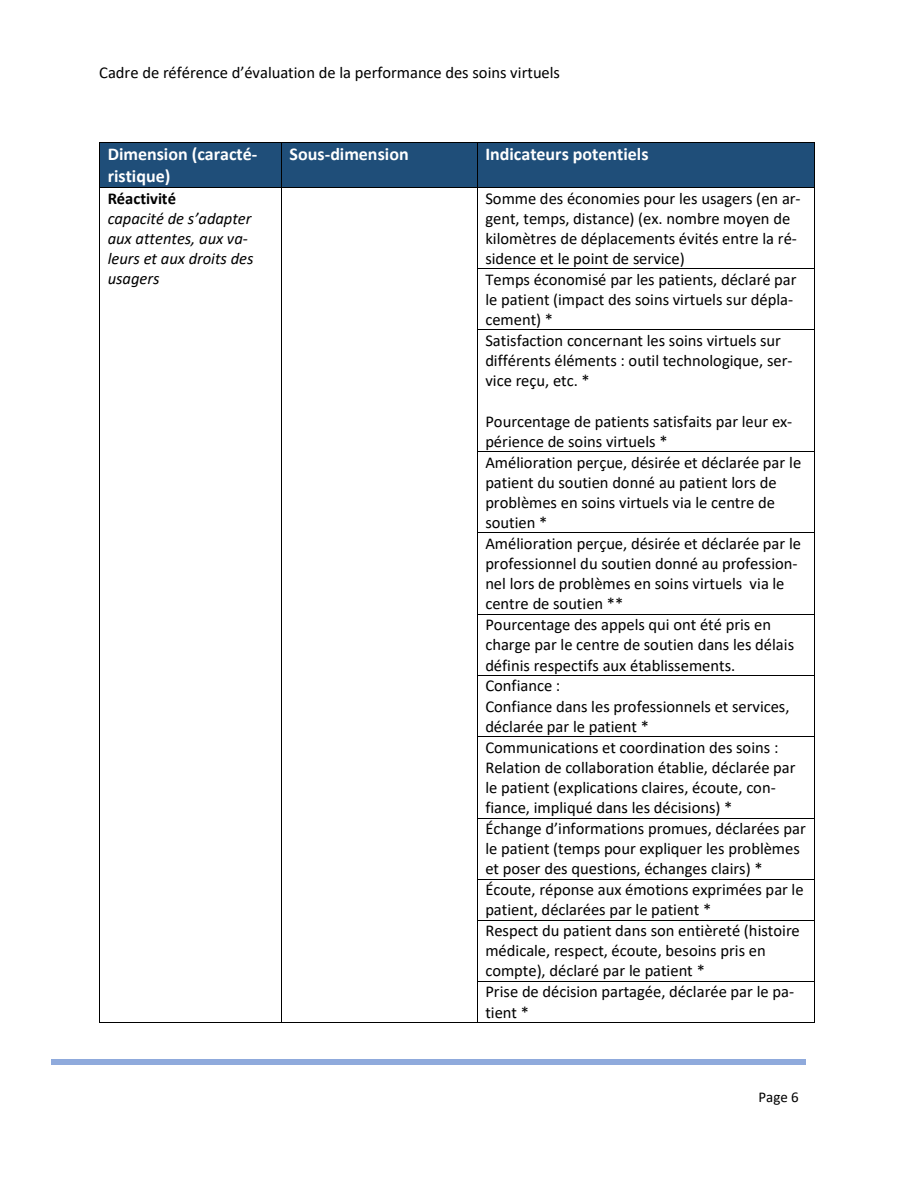
<style>
.page{position:relative;width:918px;height:1188px;background:#fff}
.page>*{position:absolute;margin:0;border:0;box-sizing:border-box;transform-origin:0 0}
.t1{font:700 18px/21.9px "Calibri";color:#fff}
.t2{font:16.5px/20.1px "Calibri";color:#000}
.t3{font:italic 16.5px/20.1px "Calibri";color:#000}
.t4{font:700 16.5px "Calibri";color:#000}
.t5{font:15px "Calibri";color:#000}
</style>
<div class="page">
<div style="left:51px;top:1059px;width:493px;height:5px;background:#8faadc"></div>
<div style="left:544px;top:1059px;width:131px;height:5px;background:#8faadc"></div>
<div style="left:675px;top:1059px;width:131px;height:5px;background:#8faadc"></div>
<div style="left:100px;top:143px;width:181px;height:44px;background:#1f4e79"></div>
<div style="left:282px;top:143px;width:195px;height:44px;background:#1f4e79"></div>
<div style="left:478px;top:143px;width:336px;height:44px;background:#1f4e79"></div>
<hr style="left:100px;top:142px;width:181px;height:1px;background:#000">
<hr style="left:282px;top:142px;width:195px;height:1px;background:#000">
<hr style="left:478px;top:142px;width:336px;height:1px;background:#000">
<hr style="left:99px;top:143px;width:1px;height:44px;background:#000">
<hr style="left:281px;top:143px;width:1px;height:44px;background:#000">
<hr style="left:477px;top:143px;width:1px;height:44px;background:#000">
<hr style="left:814px;top:143px;width:1px;height:44px;background:#000">
<hr style="left:100px;top:187px;width:181px;height:1px;background:#000">
<hr style="left:282px;top:187px;width:195px;height:1px;background:#000">
<hr style="left:478px;top:187px;width:336px;height:1px;background:#000">
<hr style="left:99px;top:188px;width:1px;height:80px;background:#000">
<hr style="left:281px;top:188px;width:1px;height:80px;background:#000">
<hr style="left:477px;top:188px;width:1px;height:80px;background:#000">
<hr style="left:814px;top:188px;width:1px;height:80px;background:#000">
<hr style="left:478px;top:268px;width:336px;height:1px;background:#000">
<hr style="left:99px;top:269px;width:1px;height:61px;background:#000">
<hr style="left:281px;top:269px;width:1px;height:61px;background:#000">
<hr style="left:477px;top:269px;width:1px;height:61px;background:#000">
<hr style="left:814px;top:269px;width:1px;height:61px;background:#000">
<hr style="left:478px;top:330px;width:336px;height:1px;background:#000">
<hr style="left:99px;top:330px;width:1px;height:121px;background:#000">
<hr style="left:281px;top:330px;width:1px;height:121px;background:#000">
<hr style="left:477px;top:330px;width:1px;height:121px;background:#000">
<hr style="left:814px;top:330px;width:1px;height:121px;background:#000">
<hr style="left:478px;top:451px;width:336px;height:1px;background:#000">
<hr style="left:99px;top:452px;width:1px;height:81px;background:#000">
<hr style="left:281px;top:452px;width:1px;height:81px;background:#000">
<hr style="left:477px;top:452px;width:1px;height:81px;background:#000">
<hr style="left:814px;top:452px;width:1px;height:81px;background:#000">
<hr style="left:478px;top:533px;width:336px;height:1px;background:#000">
<hr style="left:99px;top:533px;width:1px;height:81px;background:#000">
<hr style="left:281px;top:533px;width:1px;height:81px;background:#000">
<hr style="left:477px;top:533px;width:1px;height:81px;background:#000">
<hr style="left:814px;top:533px;width:1px;height:81px;background:#000">
<hr style="left:478px;top:614px;width:336px;height:1px;background:#000">
<hr style="left:99px;top:615px;width:1px;height:60px;background:#000">
<hr style="left:281px;top:615px;width:1px;height:60px;background:#000">
<hr style="left:477px;top:615px;width:1px;height:60px;background:#000">
<hr style="left:814px;top:615px;width:1px;height:60px;background:#000">
<hr style="left:478px;top:675px;width:336px;height:1px;background:#000">
<hr style="left:99px;top:676px;width:1px;height:60px;background:#000">
<hr style="left:281px;top:676px;width:1px;height:60px;background:#000">
<hr style="left:477px;top:676px;width:1px;height:60px;background:#000">
<hr style="left:814px;top:676px;width:1px;height:60px;background:#000">
<hr style="left:478px;top:736px;width:336px;height:1px;background:#000">
<hr style="left:99px;top:737px;width:1px;height:81px;background:#000">
<hr style="left:281px;top:737px;width:1px;height:81px;background:#000">
<hr style="left:477px;top:737px;width:1px;height:81px;background:#000">
<hr style="left:814px;top:737px;width:1px;height:81px;background:#000">
<hr style="left:478px;top:818px;width:336px;height:1px;background:#000">
<hr style="left:99px;top:818px;width:1px;height:61px;background:#000">
<hr style="left:281px;top:818px;width:1px;height:61px;background:#000">
<hr style="left:477px;top:818px;width:1px;height:61px;background:#000">
<hr style="left:814px;top:818px;width:1px;height:61px;background:#000">
<hr style="left:478px;top:879px;width:336px;height:1px;background:#000">
<hr style="left:99px;top:880px;width:1px;height:40px;background:#000">
<hr style="left:281px;top:880px;width:1px;height:40px;background:#000">
<hr style="left:477px;top:880px;width:1px;height:40px;background:#000">
<hr style="left:814px;top:880px;width:1px;height:40px;background:#000">
<hr style="left:478px;top:920px;width:336px;height:1px;background:#000">
<hr style="left:99px;top:921px;width:1px;height:60px;background:#000">
<hr style="left:281px;top:921px;width:1px;height:60px;background:#000">
<hr style="left:477px;top:921px;width:1px;height:60px;background:#000">
<hr style="left:814px;top:921px;width:1px;height:60px;background:#000">
<hr style="left:478px;top:981px;width:336px;height:1px;background:#000">
<hr style="left:99px;top:982px;width:1px;height:40px;background:#000">
<hr style="left:100px;top:1022px;width:181px;height:1px;background:#000">
<hr style="left:281px;top:982px;width:1px;height:40px;background:#000">
<hr style="left:282px;top:1022px;width:195px;height:1px;background:#000">
<hr style="left:477px;top:982px;width:1px;height:40px;background:#000">
<hr style="left:478px;top:1022px;width:336px;height:1px;background:#000">
<hr style="left:814px;top:982px;width:1px;height:40px;background:#000">
<p class="t2" style="left:99px;top:64px;width:462px">Cadre de référence d’évaluation de la performance des soins virtuels</p>
<p class="t1" style="left:108px;top:145px;width:151px">Dimension (caracté&shy;ristique)</p>
<p class="t1" style="left:290px;top:145px;width:121px">Sous-dimension</p>
<p class="t1" style="left:485px;top:145px;width:165px">Indicateurs potentiels</p>
<p class="t4" style="left:108px;top:191px;width:70px">Réactivité</p>
<p class="t3" style="left:108px;top:210px;width:147px">capacité de s’adapter aux attentes, aux va&shy;leurs et aux droits des usagers</p>
<p class="t2" style="left:485px;top:189px;width:317px">Somme des économies pour les usagers (en ar&shy;gent, temps, distance) (ex. nombre moyen de kilomètres de déplacements évités entre la ré&shy;sidence et le point de service)</p>
<p class="t2" style="left:485px;top:271px;width:313px">Temps économisé par les patients, déclaré par le patient (impact des soins virtuels sur dépla&shy;cement) *</p>
<p class="t2" style="left:485px;top:332px;width:309px">Satisfaction concernant les soins virtuels sur différents éléments : outil technologique, ser&shy;vice reçu, etc. *</p>
<p class="t2" style="left:485px;top:413px;width:309px">Pourcentage de patients satisfaits par leur ex&shy;périence de soins virtuels *</p>
<p class="t2" style="left:485px;top:454px;width:317px">Amélioration perçue, désirée et déclarée par le patient du soutien donné au patient lors de problèmes en soins virtuels via le centre de soutien *</p>
<p class="t2" style="left:485px;top:535px;width:317px">Amélioration perçue, désirée et déclarée par le professionnel du soutien donné au profession&shy;nel lors de problèmes en soins virtuels via le centre de soutien **</p>
<p class="t2" style="left:485px;top:616px;width:310px">Pourcentage des appels qui ont été pris en charge par le centre de soutien dans les délais définis respectifs aux établissements.</p>
<p class="t2" style="left:485px;top:677px;width:77px">Confiance :</p>
<p class="t2" style="left:485px;top:697px;width:306px">Confiance dans les professionnels et services, déclarée par le patient *</p>
<p class="t2" style="left:485px;top:739px;width:295px">Communications et coordination des soins :</p>
<p class="t2" style="left:485px;top:759px;width:312px">Relation de collaboration établie, déclarée par le patient (explications claires, écoute, con&shy;fiance, impliqué dans les décisions) *</p>
<p class="t2" style="left:485px;top:820px;width:322px">Échange d’informations promues, déclarées par le patient (temps pour expliquer les problèmes et poser des questions, échanges clairs) *</p>
<p class="t2" style="left:485px;top:881px;width:320px">Écoute, réponse aux émotions exprimées par le patient, déclarées par le patient *</p>
<p class="t2" style="left:485px;top:922px;width:316px">Respect du patient dans son entièreté (histoire médicale, respect, écoute, besoins pris en compte), déclaré par le patient *</p>
<p class="t2" style="left:485px;top:983px;width:310px">Prise de décision partagée, déclarée par le pa&shy;tient *</p>
<p class="t5" style="left:758px;top:1091px;width:42px">Page 6</p>
</div>
